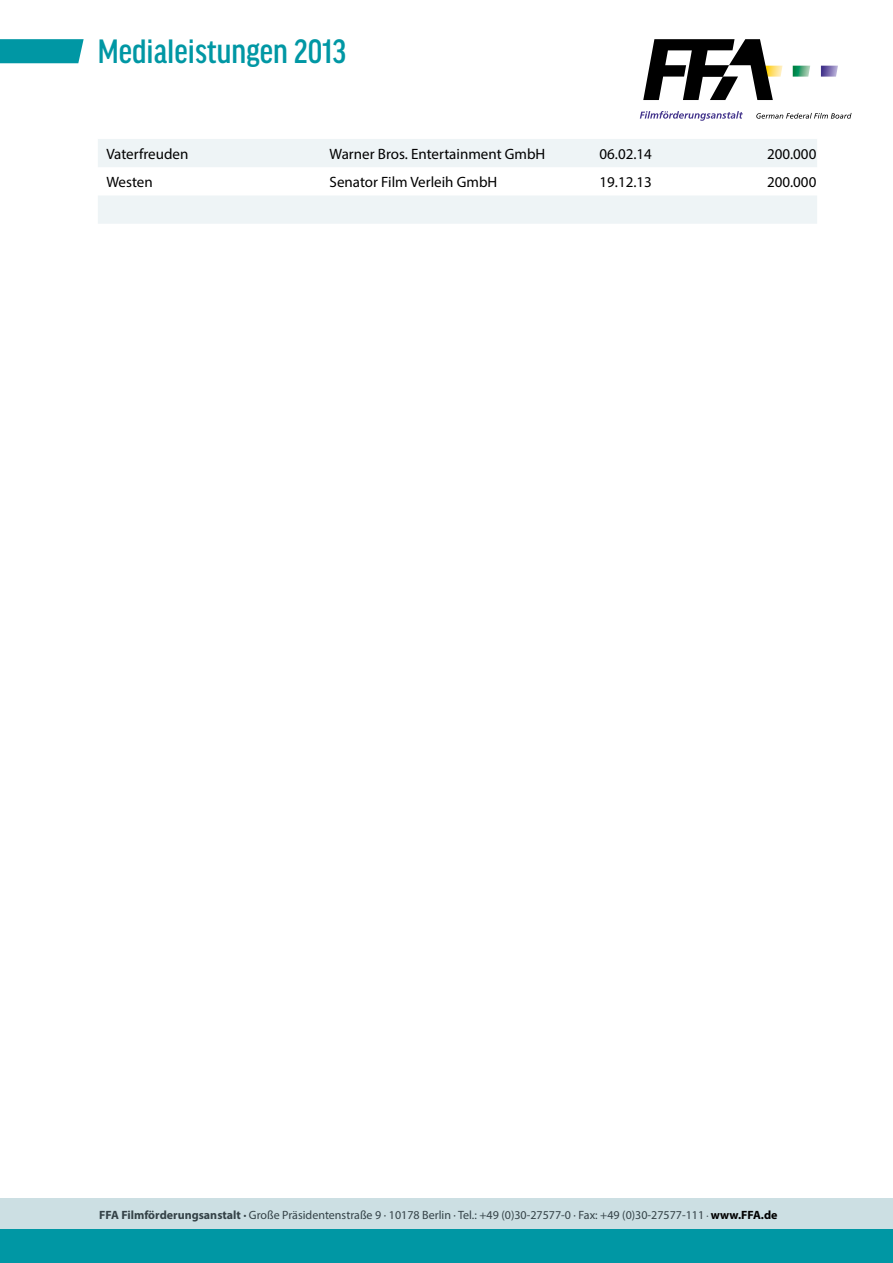
<style>
.page{position:relative;width:893px;height:1263px;background:#fff}
.page>*{position:absolute;margin:0;border:0;box-sizing:border-box;transform-origin:0 0}
.t1{font:500 condensed 36px "Good Headline Pro";color:#0097a4}
.t2{font:15px "Myriad Pro";color:#000}
.t3{font:12px "Myriad Pro";color:#344247}
.s1{font-weight:700}
.s2{font-size:10.5px}
.s3{font-weight:700;color:#000}
</style>
<div class="page">
<svg style="left:640px;top:111px;width:103px;height:10px"></svg>
<svg style="left:756px;top:113px;width:95px;height:6px"></svg>
<svg style="left:793px;top:66px;width:17px;height:11px"></svg>
<svg style="left:821px;top:66px;width:17px;height:11px"></svg>
<svg style="left:643px;top:39px;width:139px;height:61px"></svg>
<svg style="left:0;top:39px;width:84px;height:24px;background:#0a9ba7"></svg>
<div style="left:0;top:1198px;width:893px;height:47px;background:#ccdfe3"></div>
<div style="left:0;top:1229px;width:893px;height:34px;background:#0097a4"></div>
<svg style="left:98px;top:139px;width:719px;height:85px;fill:#eef4f6"></svg>
<h1 class="t1" style="left:98px;top:32px;width:250px">Medialeistungen 2013</h1>
<p class="t2" style="left:106px;top:144px;width:84px">Vaterfreuden</p>
<p class="t2" style="left:330px;top:144px;width:217px">Warner Bros. Entertainment GmbH</p>
<p class="t2" style="left:600px;top:144px;width:54px">06.02.14</p>
<p class="t2" style="left:767px;top:144px;width:51px">200.000</p>
<p class="t2" style="left:106px;top:173px;width:48px">Westen</p>
<p class="t2" style="left:330px;top:173px;width:169px">Senator Film Verleih GmbH</p>
<p class="t2" style="left:600px;top:173px;width:54px">19.12.13</p>
<p class="t2" style="left:767px;top:173px;width:51px">200.000</p>
<p class="t3" style="left:99px;top:1208px;width:680px"><span class="s1">FFA Filmförderungsanstalt ·</span> Große Präsidentenstraße 9 · 10178 Berlin · Tel.: +49 (0)30-27577-0 · Fax: +49 (0)30-27577-111 <span class="s2">·</span> <span class="s3">www.FFA.de</span></p>
</div>
